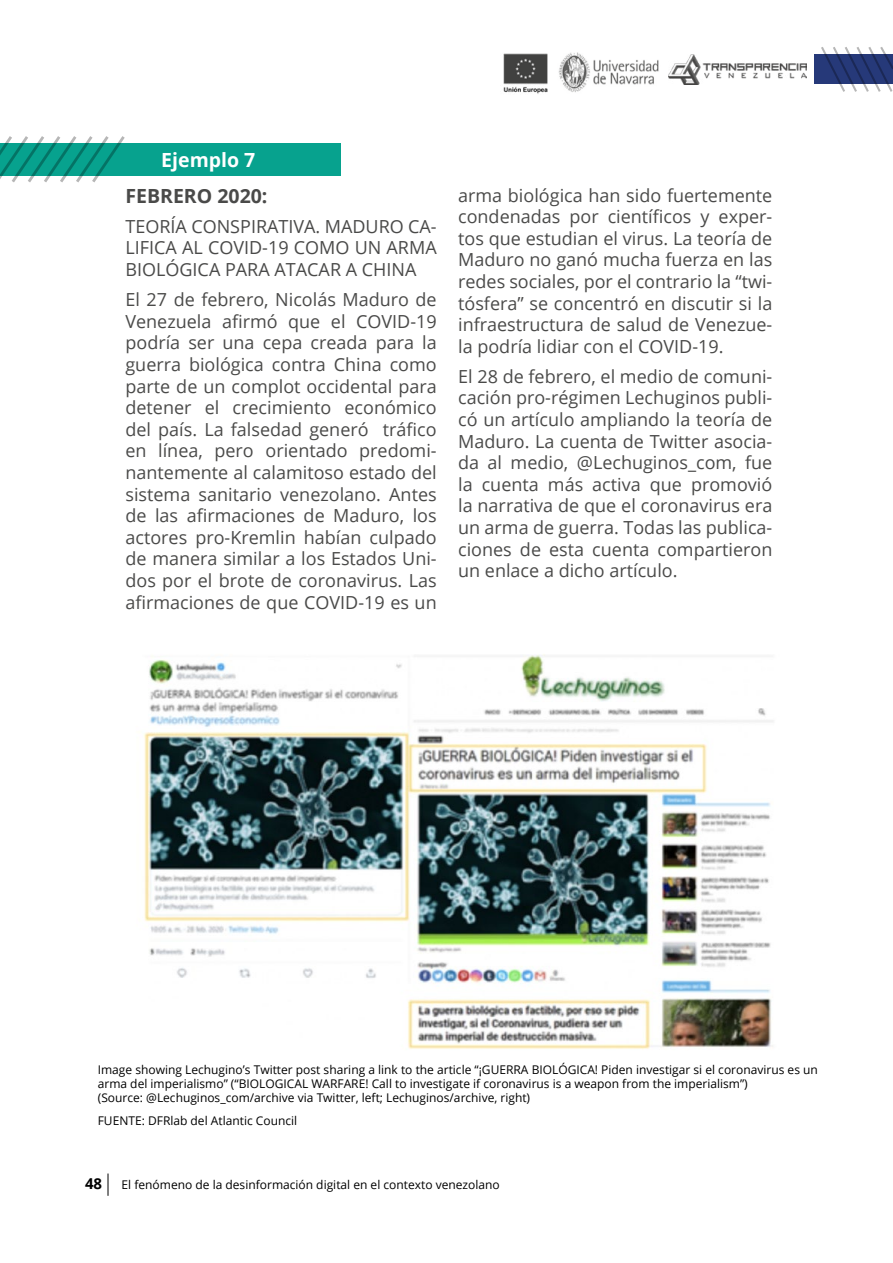
<style>
.page{position:relative;width:893px;height:1263px;background:#fff}
.page>*{position:absolute;margin:0;border:0;box-sizing:border-box;transform-origin:0 0}
.t1{font:700 19.5px "Open Sans";color:#4a4a49}
.t2{font:700 19.5px "Open Sans";color:#fff}
.t3{font:18px/21.6px "Open Sans";color:#4a4a49;text-align:justify}
.t4{font:700 15px "Open Sans";color:#000}
.t5{font:12px/14.4px "Open Sans";color:#000}
</style>
<div class="page">
<div style="left:814px;top:54px;width:79px;height:29px;background:#263979"></div>
<img style="left:669px;top:54px;width:138px;height:30px">
<img style="left:558px;top:52px;width:101px;height:40px">
<img style="left:503px;top:53px;width:45px;height:41px">
<svg style="left:108px;top:1173px;width:1px;height:23px"></svg>
<svg style="left:819px;top:47px;width:74px;height:45px"></svg>
<div style="left:0;top:144px;width:340px;height:32px;background:#07a28e"></div>
<svg style="left:0;top:136px;width:127px;height:47px"></svg>
<img style="left:144px;top:654px;width:629px;height:395px">
<p class="t2" style="left:161px;top:147px;width:96px">Ejemplo 7</p>
<p class="t1" style="left:125px;top:182px;width:144px">FEBRERO 2020:</p>
<p class="t3" style="left:125px;top:215px;width:313px">TEORÍA CONSPIRATIVA. MADURO CA-LIFICA AL COVID-19 COMO UN ARMA BIOLÓGICA PARA ATACAR A CHINA</p>
<p class="t3" style="left:125px;top:288px;width:313px">El 27 de febrero, Nicolás Maduro de Venezuela afirmó que el COVID-19 podría ser una cepa creada para la guerra biológica contra China como parte de un complot occidental para detener el crecimiento económico del país. La falsedad generó tráfico en línea, pero orientado predomi&shy;nantemente al calamitoso estado del sistema sanitario venezolano. Antes de las afirmaciones de Maduro, los actores pro-Kremlin habían culpado de manera similar a los Estados Uni&shy;dos por el brote de coronavirus. Las afirmaciones de que COVID-19 es un</p>
<p class="t3" style="left:458px;top:184px;width:316px">arma biológica han sido fuertemente condenadas por científicos y exper&shy;tos que estudian el virus. La teoría de Maduro no ganó mucha fuerza en las redes sociales, por el contrario la “twi&shy;tósfera” se concentró en discutir si la infraestructura de salud de Venezue&shy;la podría lidiar con el COVID-19.</p>
<p class="t3" style="left:458px;top:365px;width:316px">El 28 de febrero, el medio de comuni&shy;cación pro-régimen Lechuginos publi&shy;có un artículo ampliando la teoría de Maduro. La cuenta de Twitter asocia&shy;da al medio, @Lechuginos_com, fue la cuenta más activa que promovió la narrativa de que el coronavirus era un arma de guerra. Todas las publica&shy;ciones de esta cuenta compartieron un enlace a dicho artículo.</p>
<p class="t5" style="left:98px;top:1062px;width:722px">Image showing Lechugino’s Twitter post sharing a link to the article “¡GUERRA BIOLÓGICA! Piden investigar si el coronavirus es un arma del imperialismo” (“BIOLOGICAL WARFARE! Call to investigate if coronavirus is a weapon from the imperialism”)<br>(Source: @Lechuginos_com/archive via Twitter, left; Lechuginos/archive, right)</p>
<p class="t5" style="left:98px;top:1113px;width:201px">FUENTE: DFRlab del Atlantic Council</p>
<p class="t4" style="left:85px;top:1173px;width:19px">48</p>
<p class="t5" style="left:122px;top:1177px;width:380px">El fenómeno de la desinformación digital en el contexto venezolano</p>
</div>
